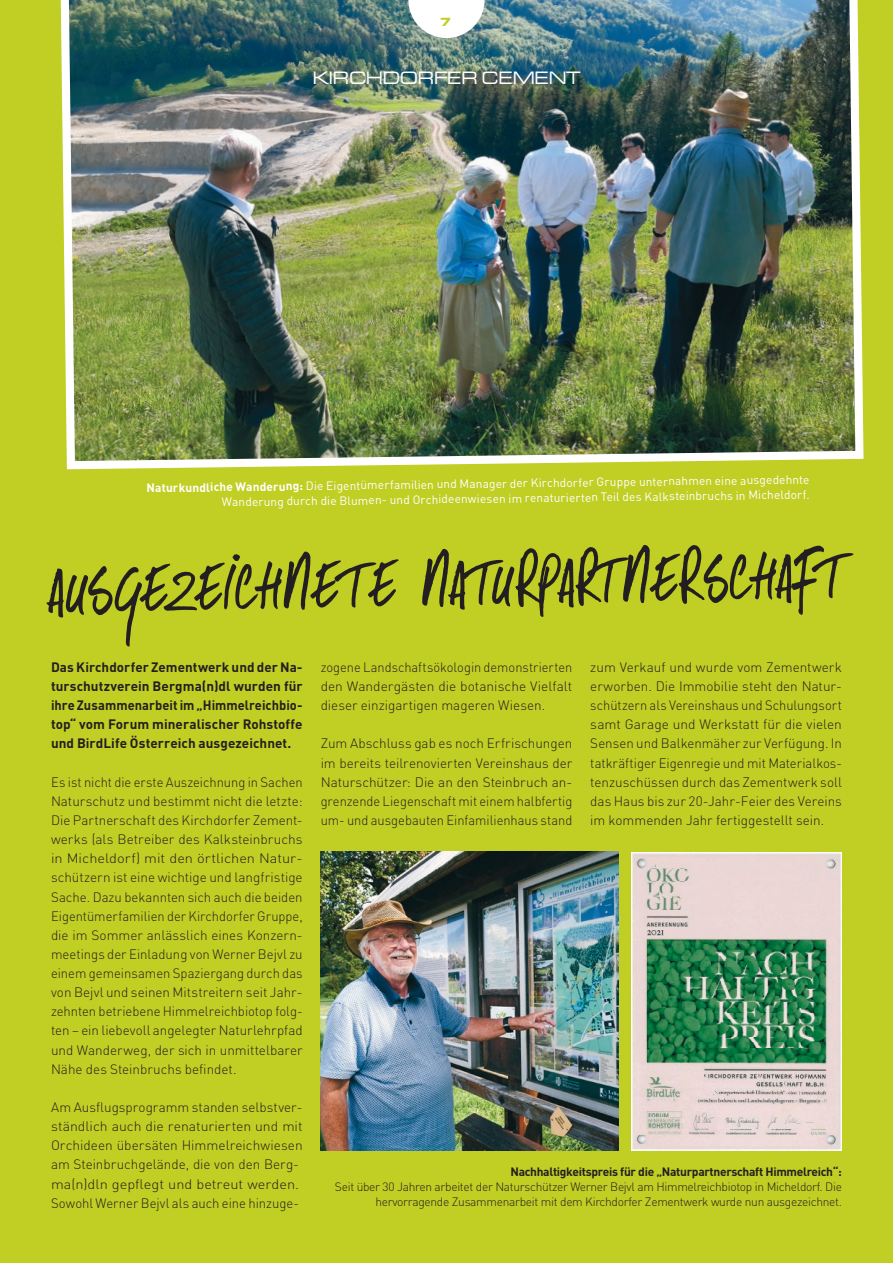
<style>
.page{position:relative;width:893px;height:1263px;background:#c1ce23}
.page>*{position:absolute;margin:0;border:0;box-sizing:border-box;transform-origin:0 0}
.t1{font:69.15px "DK Same Same But Different";color:#231f20}
.t2{font:15.9px "Thekla Extended";letter-spacing:.015em;color:#fff}
.t3{font:300 13.5px/19.2px "DIN Pro";color:#231f20;text-align:justify}
.t4{font:300 13.5px/19.2px "DIN Pro";color:#231f20;text-align:justify;scale:.96 1}
.t5{font:700 13.5px/19.2px "DIN Pro";letter-spacing:.005em;color:#231f20;text-align:justify}
.t6{font:300 13.5px/19.2px "DIN Pro";color:#231f20;text-align:justify;scale:.95 1}
.Bildunterschrift{font:12px "DIN Pro";color:#fff}
.Bildunterschrift-2{font:300 12px/15px "DIN Pro";letter-spacing:-.025em;color:#231f20;text-align:right}
.Bildunterschrift-3{font:700 12px "DIN Pro";letter-spacing:-.025em;color:#231f20}
.t7{font:10.5px "Thekla Bold Extended";color:#c1ce23}
.s1{font-weight:700}
</style>
<div class="page">
<img style="left:60px;top:0;width:804px;height:470px">
<img style="left:631px;top:852px;width:211px;height:298px">
<img style="left:806px;top:1087px;width:20px;height:32px">
<img style="left:633px;top:1069px;width:136px;height:79px">
<img style="left:662px;top:998px;width:144px;height:142px">
<img style="left:828px;top:897px;width:2px;height:58px">
<img style="left:681px;top:998px;width:17px;height:142px">
<img style="left:722px;top:1037px;width:115px;height:50px">
<img style="left:632px;top:858px;width:196px;height:140px">
<img style="left:320px;top:852px;width:298px;height:298px">
<svg style="left:408px;top:0;width:77px;height:38px;background:#dfe5e5"></svg>
<p class="t7" style="left:440px;top:14px;width:12px">7</p>
<p class="t2" style="left:313px;top:64px;width:269px">KIRCHDORFER CEMENT</p>
<p class="Bildunterschrift" style="left:146px;top:482px;width:664px;rotate:-1deg"><span class="s1">Naturkundliche Wanderung:</span> Die Eigentümerfamilien und Manager der Kirchdorfer Gruppe unternahmen eine ausgedehnte</p>
<p class="Bildunterschrift" style="left:222px;top:495px;width:589px;rotate:-1deg">Wanderung durch die Blumen- und Orchideenwiesen im renaturierten Teil des Kalksteinbruchs in Micheldorf.</p>
<p class="t1" style="left:46px;top:547px;width:801px;rotate:-1deg">ausgezeichnete naturpartnerschaft</p>
<p class="t5" style="left:51px;top:657px;width:253px">Das Kirchdorfer Zementwerk und der Na&shy;turschutzverein Bergma(n)dl wurden für ihre Zusammenarbeit im „Himmelreichbio&shy;top“ vom Forum mineralischer Rohstoffe und BirdLife Österreich ausgezeichnet.</p>
<p class="t4" style="left:51px;top:772px;width:264px">Es ist nicht die erste Auszeichnung in Sachen Naturschutz und bestimmt nicht die letzte:<br>Die Partnerschaft des Kirchdorfer Zement&shy;werks (als Betreiber des Kalksteinbruchs in Micheldorf) mit den örtlichen Natur&shy;schützern ist eine wichtige und langfristige Sache. Dazu bekannten sich auch die beiden Eigentümerfamilien der Kirchdorfer Gruppe, die im Sommer anlässlich eines Konzern&shy;meetings der Einladung von Werner Bejvl zu einem gemeinsamen Spaziergang durch das von Bejvl und seinen Mitstreitern seit Jahr&shy;zehnten betriebene Himmelreichbiotop folg&shy;ten – ein liebevoll angelegter Naturlehrpfad und Wanderweg, der sich in unmittelbarer Nähe des Steinbruchs befindet.</p>
<p class="t3" style="left:51px;top:1097px;width:253px;text-align:left">Am Ausflugsprogramm standen selbstver&shy;ständlich auch die renaturierten und mit Orchideen übersäten Himmelreichwiesen am Steinbruchgelände, die von den Berg&shy;ma(n)dln gepflegt und betreut werden.<br>Sowohl Werner Bejvl als auch eine hinzuge-</p>
<p class="t6" style="left:321px;top:657px;width:266px">zogene Landschaftsökologin demonstrierten den Wandergästen die botanische Vielfalt dieser einzigartigen mageren Wiesen.</p>
<p class="t3" style="left:321px;top:733px;width:253px">Zum Abschluss gab es noch Erfrischungen im bereits teilrenovierten Vereinshaus der Naturschützer: Die an den Steinbruch an&shy;grenzende Liegenschaft mit einem halbfertig um- und ausgebauten Einfamilienhaus stand</p>
<p class="t3" style="left:590px;top:657px;width:253px">zum Verkauf und wurde vom Zementwerk erworben. Die Immobilie steht den Natur&shy;schützern als Vereinshaus und Schulungsort samt Garage und Werkstatt für die vielen Sensen und Balkenmäher zur Verfügung. In tatkräftiger Eigenregie und mit Materialkos&shy;tenzuschüssen durch das Zementwerk soll das Haus bis zur 20-Jahr-Feier des Vereins im kommenden Jahr fertiggestellt sein.</p>
<p class="Bildunterschrift-3" style="left:510px;top:1163px;width:333px">Nachhaltigkeitspreis für die „Naturpartnerschaft Himmelreich“:</p>
<p class="Bildunterschrift-2" style="left:335px;top:1178px;width:508px">Seit über 30 Jahren arbeitet der Naturschützer Werner Bejvl am Himmelreichbiotop in Micheldorf. Die hervorragende Zusammenarbeit mit dem Kirchdorfer Zementwerk wurde nun ausgezeichnet.</p>
</div>
